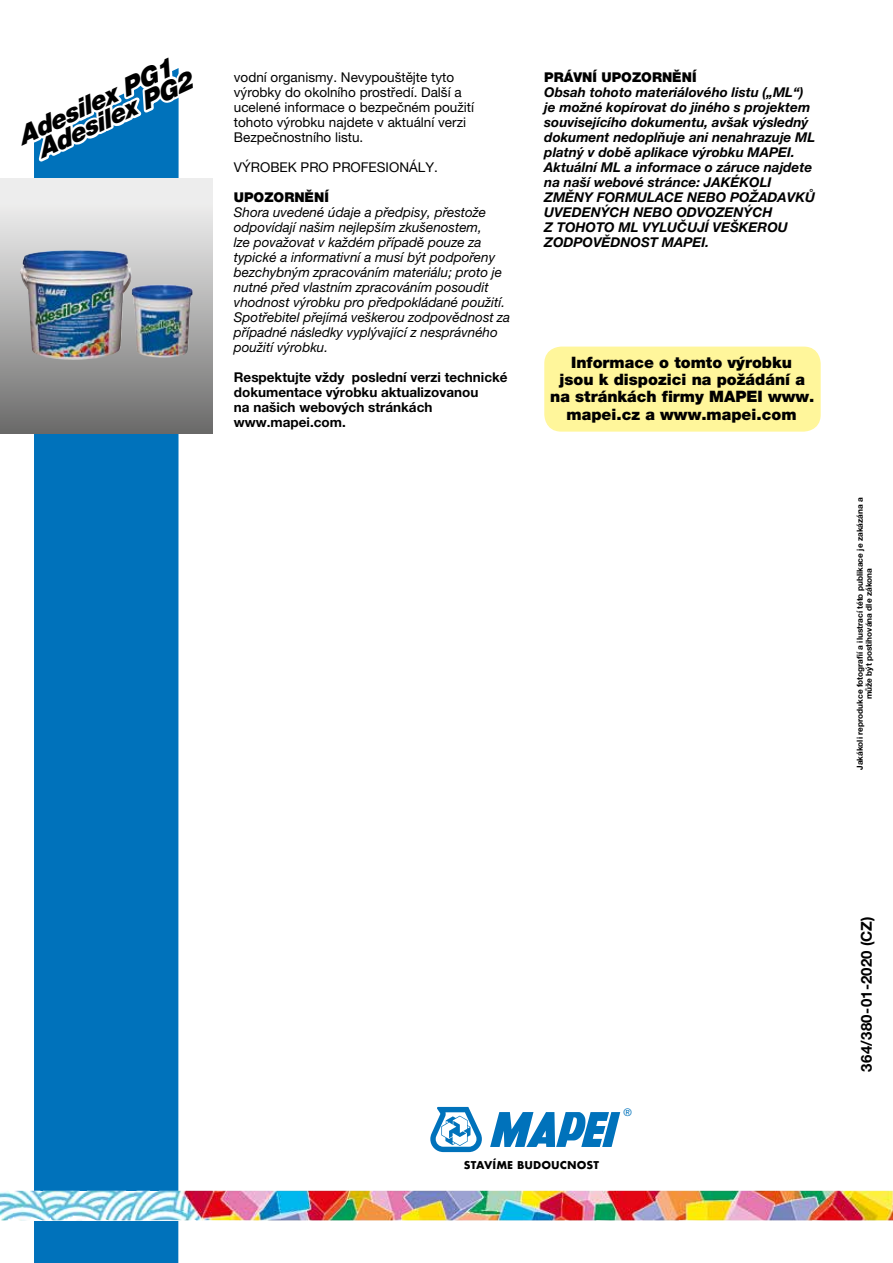
<style>
.page{position:relative;width:893px;height:1263px;background:#fff}
.page>*{position:absolute;margin:0;border:0;box-sizing:border-box;transform-origin:0 0}
.t1{font:italic 900 25.5px/20.4px "Helvetica Neue LTW1 G";color:#000;text-align:center}
.t2{font:900 15.75px/17.2px "Helvetica Neue LTW1 G";color:#000;text-align:center}
.t3{font:700 15px "Helvetica Neue LTW1 G";letter-spacing:.025em;color:#000}
.t4{font:italic 13.5px/15px "Helvetica Neue LTW1 G";color:#000}
.t5{font:italic 700 13.5px/15px "Helvetica Neue LTW1 G";color:#000}
.t6{font:13.5px/15px "Helvetica Neue LTW1 G";color:#000}
.t7{font:700 13.5px/15px "Helvetica Neue LTW1 G";color:#000}
.t8{font:900 13.5px "Helvetica Neue LTW1 G";color:#000}
.t9{font:700 10.5px "Futura";letter-spacing:.01em;color:#000}
.t10{font:10.5px "Helvetica Neue LTW1 G";color:#0072bb}
.t11{font:700 8.25px/9px "Helvetica Neue LTW1 G";color:#000;text-align:center}
</style>
<div class="page">
<div style="left:34px;top:168px;width:145px;height:1095px;background:#0072bb"></div>
<img style="left:0;top:1191px;width:893px;height:29px">
<svg style="left:490px;top:1112px;width:130px;height:35px"></svg>
<svg style="left:430px;top:1107px;width:52px;height:45px"></svg>
<div style="left:544px;top:347px;width:277px;height:85px;background:#fff69b;border-radius:17px"></div>
<svg style="left:0;top:179px;width:213px;height:255px;background:#abaeb0"></svg>
<img style="left:20px;top:250px;width:112px;height:110px">
<svg style="left:34px;top:68px;width:145px;height:100px"></svg>
<h1 class="t1" style="left:16px;top:128px;width:182px;rotate:-25deg">Adesilex PG1<br>Adesilex PG2</h1>
<p class="t6" style="left:234px;top:70px;width:242px">vodní organismy. Nevypouštějte tyto výrobky do okolního prostředí. Další a ucelené informace o bezpečném použití tohoto výrobku najdete v aktuální verzi Bezpečnostního listu.</p>
<p class="t6" style="left:234px;top:160px;width:206px">VÝROBEK PRO PROFESIONÁLY.</p>
<p class="t8" style="left:234px;top:189px;width:96px">UPOZORNĚNÍ</p>
<p class="t4" style="left:234px;top:205px;width:278px">Shora uvedené údaje a předpisy, přestože odpovídají našim nejlepším zkušenostem,<br>lze považovat v každém případě pouze za typické a informativní a musí být podpořeny bezchybným zpracováním materiálu; proto je nutné před vlastním zpracováním posoudit vhodnost výrobku pro předpokládané použití.<br>Spotřebitel přejímá veškerou zodpovědnost za případné následky vyplývající z nesprávného použití výrobku.</p>
<p class="t7" style="left:234px;top:369px;width:275px">Respektujte vždy poslední verzi technické dokumentace výrobku aktualizovanou<br>na našich webových stránkách www.mapei.com.</p>
<p class="t8" style="left:544px;top:69px;width:154px">PRÁVNÍ UPOZORNĚNÍ</p>
<p class="t5" style="left:544px;top:84px;width:272px">Obsah tohoto materiálového listu („ML“) je možné kopírovat do jiného s projektem souvisejícího dokumentu, avšak výsledný dokument nedoplňuje ani nenahrazuje ML platný v době aplikace výrobku MAPEI.<br>Aktuální ML a informace o záruce najdete na naší webové stránce: JAKÉKOLI ZMĚNY FORMULACE NEBO POŽADAVKŮ UVEDENÝCH NEBO ODVOZENÝCH<br>Z TOHOTO ML VYLUČUJÍ VEŠKEROU ZODPOVĚDNOST MAPEI.</p>
<p class="t2" style="left:550px;top:354px;width:266px">Informace o tomto výrobku<br>jsou k dispozici na požádání a na stránkách firmy MAPEI www. mapei.cz a www.mapei.com</p>
<p class="t11" style="left:855px;top:770px;width:274px;rotate:-90deg">Jakákoli reprodukce fotografií a ilustrací této publikace je zakázána a může být postihována dle zákona</p>
<p class="t9" style="left:464px;top:1158px;width:137px">STAVÍME BUDOUCNOST</p>
<p class="t10" style="left:624px;top:1106px;width:10px">®</p>
<p class="t3" style="left:857px;top:1071px;width:157px;rotate:-90deg">364/380-01-2020 (CZ)</p>
</div>
